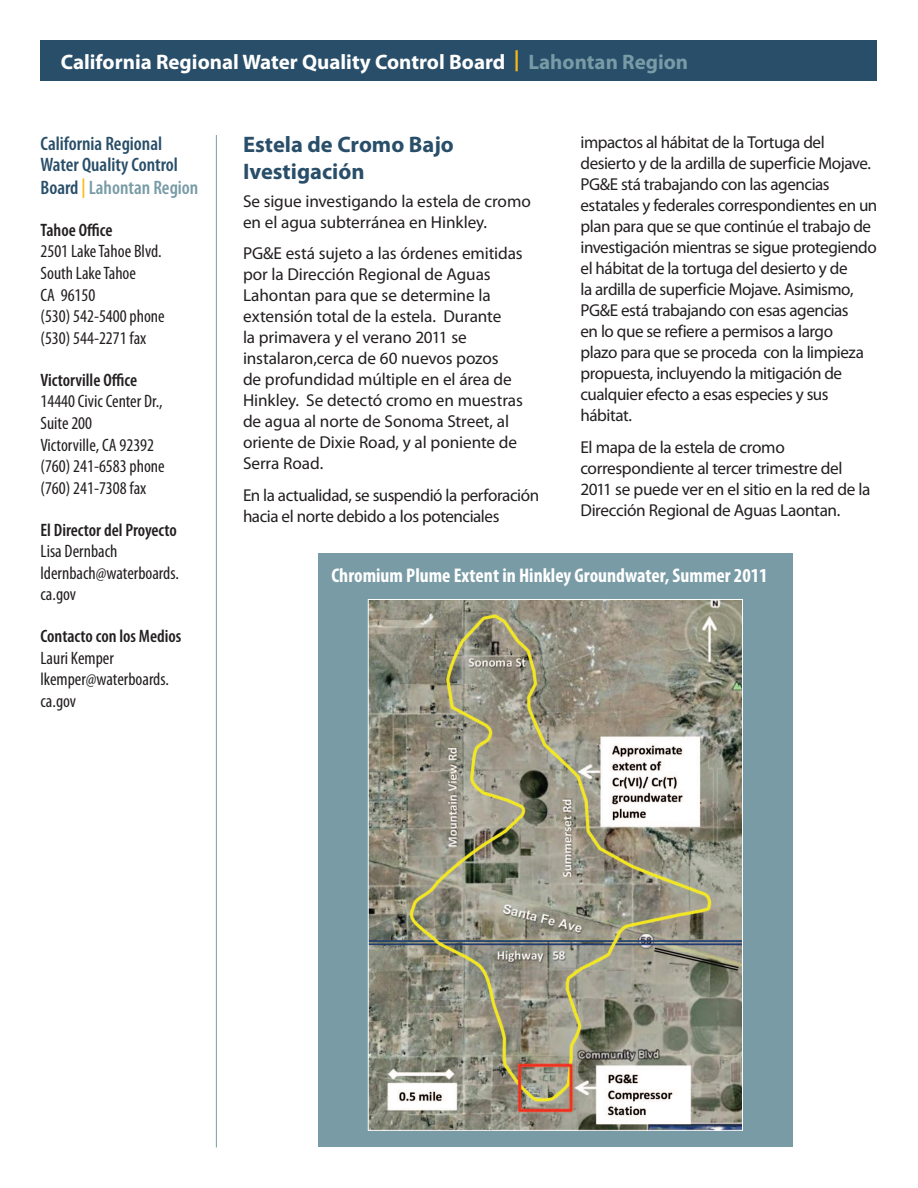
<style>
.page{position:relative;width:918px;height:1188px;background:#fff}
.page>*{position:absolute;margin:0;border:0;box-sizing:border-box;transform-origin:0 0}
.t1{font:700 22.5px/27px "Myriad Pro";color:#294e69}
.t2{font:700 21px "Myriad Pro";color:#fff}
.t3{font:700 condensed 19.8px "Myriad Pro";color:#fff}
.t4{font:600 condensed 19.5px/21px "Myriad Pro";color:#294e69}
.t5{font:600 condensed 19.5px "Myriad Pro";color:#789ba6}
.t6{font:condensed 18px/21.6px "Myriad Pro";color:#231f20}
.t7{font:600 condensed 18px "Myriad Pro";color:#231f20}
.t8{font:17.25px/21px "Myriad Pro";letter-spacing:-.02em;color:#231f20}
.s1{color:#fcb814}
.s2{color:#789ba6}
.s3{color:#294e69}
</style>
<div class="page">
<div style="left:40px;top:40px;width:838px;height:41px;background:#294e69"></div>
<hr style="left:216px;top:135px;width:1px;height:1013px;background:#789ba6">
<div style="left:318px;top:554px;width:475px;height:594px;background:#789ba6"></div>
<img style="left:370px;top:601px;width:371px;height:528px">
<p class="t2" style="left:61px;top:48px;width:629px">California Regional Water Quality Control Board <span class="s1">|</span> <span class="s2">Lahontan Region</span></p>
<p class="t4" style="left:40px;top:133px;width:139px">California Regional<br>Water Quality Control</p>
<p class="t5" style="left:40px;top:177px;width:159px"><span class="s3">Board</span> <span class="s1">|</span> Lahontan Region</p>
<p class="t7" style="left:40px;top:220px;width:74px">Tahoe Office</p>
<p class="t6" style="left:40px;top:241px;width:126px">2501 Lake Tahoe Blvd.<br>South Lake Tahoe<br>CA 96150<br>(530) 542-5400 phone (530) 544-2271 fax</p>
<p class="t7" style="left:40px;top:370px;width:98px">Victorville Office</p>
<p class="t6" style="left:40px;top:390px;width:126px">14440 Civic Center Dr.,<br>Suite 200<br>Victorville, CA 92392 (760) 241-6583 phone (760) 241-7308 fax</p>
<p class="t7" style="left:40px;top:520px;width:138px">El Director del Proyecto</p>
<p class="t6" style="left:40px;top:540px;width:140px">Lisa Dernbach ldernbach@waterboards. ca.gov</p>
<p class="t7" style="left:40px;top:626px;width:142px">Contacto con los Medios</p>
<p class="t6" style="left:40px;top:647px;width:130px">Lauri Kemper lkemper@waterboards. ca.gov</p>
<h1 class="t1" style="left:243px;top:130px;width:212px">Estela de Cromo Bajo<br>Ivestigación</h1>
<p class="t8" style="left:243px;top:190px;width:289px">Se sigue investigando la estela de cromo en el agua subterránea en Hinkley.</p>
<p class="t8" style="left:243px;top:243px;width:281px">PG&amp;E está sujeto a las órdenes emitidas por la Dirección Regional de Aguas Lahontan para que se determine la extensión total de la estela. Durante<br>la primavera y el verano 2011 se instalaron,cerca de 60 nuevos pozos<br>de profundidad múltiple en el área de Hinkley. Se detectó cromo en muestras de agua al norte de Sonoma Street, al oriente de Dixie Road, y al poniente de Serra Road.</p>
<p class="t8" style="left:243px;top:485px;width:298px">En la actualidad, se suspendió la perforación hacia el norte debido a los potenciales</p>
<p class="t8" style="left:580px;top:131px;width:298px">impactos al hábitat de la Tortuga del desierto y de la ardilla de superficie Mojave.<br>PG&amp;E stá trabajando con las agencias estatales y federales correspondientes en un plan para que se que continúe el trabajo de investigación mientras se sigue protegiendo el hábitat de la tortuga del desierto y de<br>la ardilla de superficie Mojave. Asimismo, PG&amp;E está trabajando con esas agencias<br>en lo que se refiere a permisos a largo<br>plazo para que se proceda con la limpieza propuesta, incluyendo la mitigación de cualquier efecto a esas especies y sus hábitat.</p>
<p class="t8" style="left:580px;top:436px;width:292px">El mapa de la estela de cromo correspondiente al tercer trimestre del 2011 se puede ver en el sitio en la red de la Dirección Regional de Aguas Laontan.</p>
<p class="t3" style="left:331px;top:563px;width:438px">Chromium Plume Extent in Hinkley Groundwater, Summer 2011</p>
</div>
